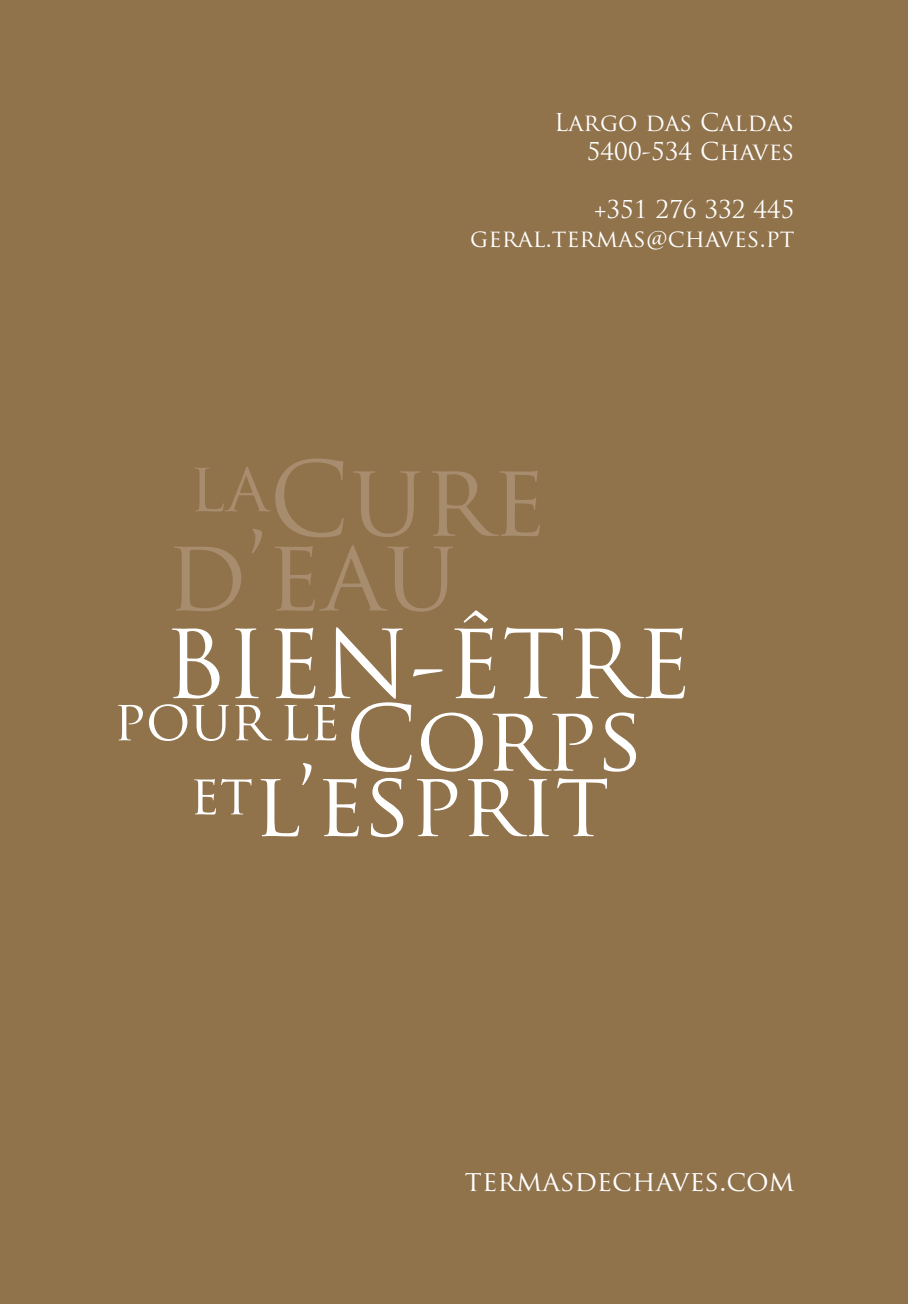
<style>
.page{position:relative;width:908px;height:1304px;background:#fff}
.page>*{position:absolute;margin:0;border:0;box-sizing:border-box;transform-origin:0 0}
.t1{font:100.6px "Trajan Pro";color:#a78c6d}
.t2{font:99.6px "Trajan Pro";color:#a78c6d}
.t3{font:92.2px "Trajan Pro";color:#fff}
.t4{font:89px "Trajan Pro";color:#fff}
.t5{font:88.8px "Trajan Pro";letter-spacing:-.005em;color:#fff}
.t6{font:68px "Trajan Pro";color:#a78c6d}
.t7{font:55.2px "Trajan Pro";color:#fff}
.t8{font:54.4px "Trajan Pro";color:#fff}
.t9{font:28px "Trajan Pro";color:#fff}
.t10{font:24px "Trajan Pro";color:#fff}
</style>
<div class="page">
<div style="left:0;top:0;width:907px;height:1304px;background:#90724b"></div>
<p class="t10" style="left:554px;top:107px;width:242px">Largo das Caldas</p>
<p class="t10" style="left:586px;top:136px;width:209px">5400-534 Chaves</p>
<p class="t10" style="left:594px;top:194px;width:202px">+351 276 332 445</p>
<p class="t10" style="left:470px;top:223px;width:325px">geral.termas@chaves.pt</p>
<p class="t1" style="left:268px;top:435px;width:279px">Cure</p>
<p class="t6" style="left:189px;top:443px;width:81px">la</p>
<p class="t2" style="left:166px;top:511px;width:292px">d’eau</p>
<p class="t3" style="left:163px;top:606px;width:530px">BIEN-ÊTRE</p>
<p class="t5" style="left:345px;top:682px;width:300px">Corps</p>
<p class="t7" style="left:113px;top:685px;width:228px">pour le</p>
<p class="t8" style="left:190px;top:760px;width:65px">et</p>
<p class="t4" style="left:253px;top:747px;width:357px">l’esprit</p>
<p class="t9" style="left:464px;top:1163px;width:331px">termasdechaves.com</p>
</div>
